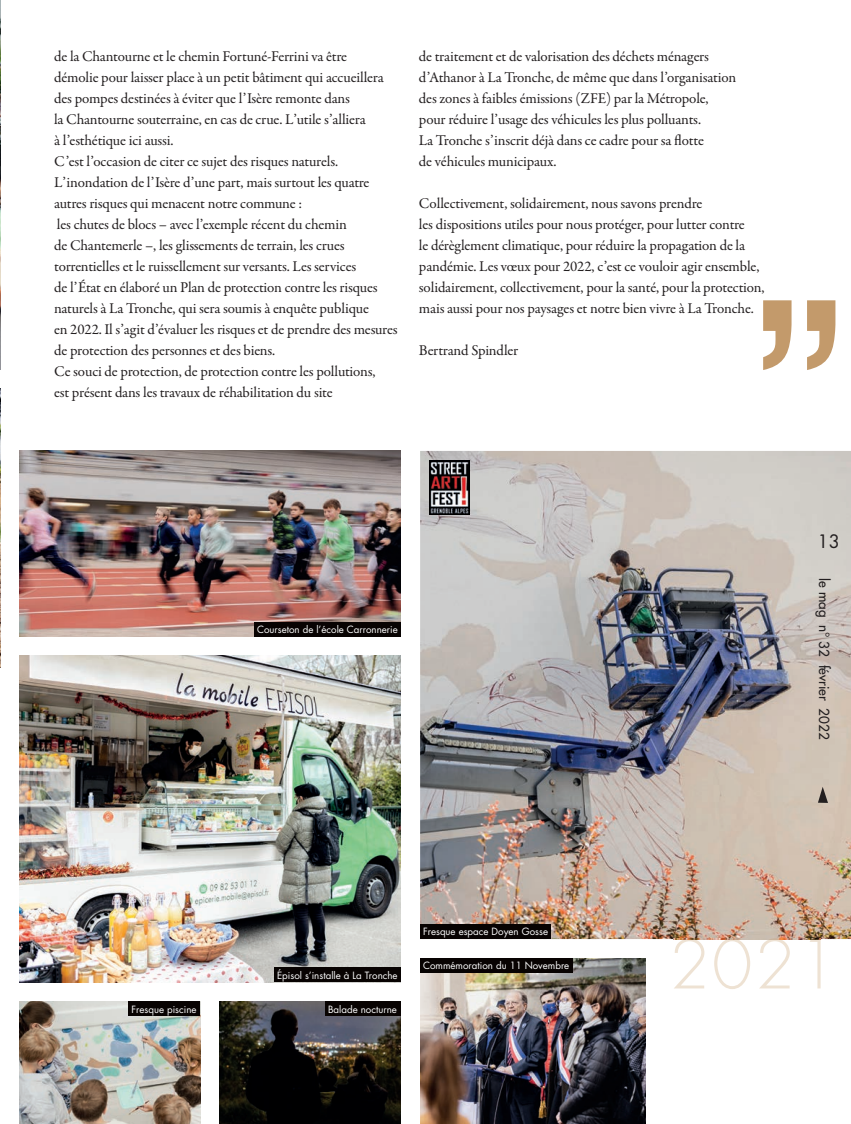
<style>
.page{position:relative;width:851px;height:1124px;background:#fff}
.page>*{position:absolute;margin:0;border:0;box-sizing:border-box;transform-origin:0 0}
.t1{font:300 65.7px "Futura";color:#eee2d3}
.t2{font:18px "Futura";color:#231f20}
.t3{font:15px/21px "Garamond Premr Pro";letter-spacing:-.01em;color:#231f20}
.t4{font:13.5px "Futura";color:#231f20}
.t5{font:9.75px "Futura";color:#fff}
</style>
<div class="page">
<img style="left:0;top:1px;width:1px;height:368px">
<img style="left:420px;top:451px;width:431px;height:488px">
<img style="left:0;top:388px;width:1px;height:280px">
<img style="left:19px;top:656px;width:382px;height:326px">
<img style="left:19px;top:451px;width:382px;height:186px">
<img style="left:219px;top:1001px;width:182px;height:122px">
<img style="left:19px;top:1001px;width:181px;height:122px">
<img style="left:420px;top:958px;width:225px;height:165px">
<div style="left:325px;top:1001px;width:76px;height:15px;background:#080302"></div>
<div style="left:274px;top:967px;width:127px;height:15px;background:#080302"></div>
<div style="left:420px;top:958px;width:152px;height:15px;background:#080302"></div>
<div style="left:420px;top:924px;width:131px;height:15px;background:#080302"></div>
<div style="left:129px;top:1001px;width:71px;height:15px;background:#080302"></div>
<div style="left:254px;top:622px;width:147px;height:15px;background:#080302"></div>
<img style="left:673px;top:938px;width:147px;height:1px">
<img style="left:429px;top:460px;width:40px;height:54px">
<svg style="left:763px;top:300px;width:72px;height:70px"></svg>
<svg style="left:818px;top:786px;width:10px;height:17px"></svg>
<p class="t3" style="left:54px;top:46px;width:345px">de la Chantourne et le chemin Fortuné-Ferrini va être<br>démolie pour laisser place à un petit bâtiment qui accueillera des pompes destinées à éviter que l’Isère remonte dans<br>la Chantourne souterraine, en cas de crue. L’utile s’alliera<br>à l’esthétique ici aussi.<br>C’est l’occasion de citer ce sujet des risques naturels.<br>L’inondation de l’Isère d’une part, mais surtout les quatre autres risques qui menacent notre commune :<br>les chutes de blocs – avec l’exemple récent du chemin<br>de Chantemerle –, les glissements de terrain, les crues torrentielles et le ruissellement sur versants. Les services<br>de l’État en élaboré un Plan de protection contre les risques naturels à La Tronche, qui sera soumis à enquête publique<br>en 2022. Il s’agit d’évaluer les risques et de prendre des mesures de protection des personnes et des biens.<br>Ce souci de protection, de protection contre les pollutions,<br>est présent dans les travaux de réhabilitation du site</p>
<p class="t3" style="left:419px;top:46px;width:319px">de traitement et de valorisation des déchets ménagers d’Athanor à La Tronche, de même que dans l’organisation des zones à faibles émissions (ZFE) par la Métropole, pour réduire l’usage des véhicules les plus polluants.<br>La Tronche s’inscrit déjà dans ce cadre pour sa otte<br>de véhicules municipaux.</p>
<p class="t3" style="left:419px;top:193px;width:347px">Collectivement, solidairement, nous savons prendre<br>les dispositions utiles pour nous protéger, pour lutter contre<br>le dérèglement climatique, pour réduire la propagation de la pandémie. Les vœux pour 2022, c’est ce vouloir agir ensemble, solidairement, collectivement, pour la santé, pour la protection, mais aussi pour nos paysages et notre bien vivre à La Tronche.</p>
<p class="t3" style="left:419px;top:340px;width:101px">Bertrand Spindler</p>
<p class="t5" style="left:257px;top:623px;width:142px">Courseton de l’école Carronnerie</p>
<p class="t2" style="left:817px;top:528px;width:24px">13</p>
<p class="t4" style="left:833px;top:578px;width:163px;rotate:90deg">le mag n° 32 février 2022</p>
<p class="t5" style="left:132px;top:1002px;width:67px">Fresque piscine</p>
<p class="t5" style="left:277px;top:968px;width:122px">Épisol s’installe à La Tronche</p>
<p class="t5" style="left:328px;top:1002px;width:70px">Balade nocturne</p>
<p class="t5" style="left:423px;top:925px;width:126px">Fresque espace Doyen Gosse</p>
<p class="t5" style="left:423px;top:959px;width:148px">Commémoration du 11 Novembre</p>
<h1 class="t1" style="left:669px;top:922px;width:170px">2021</h1>
</div>
